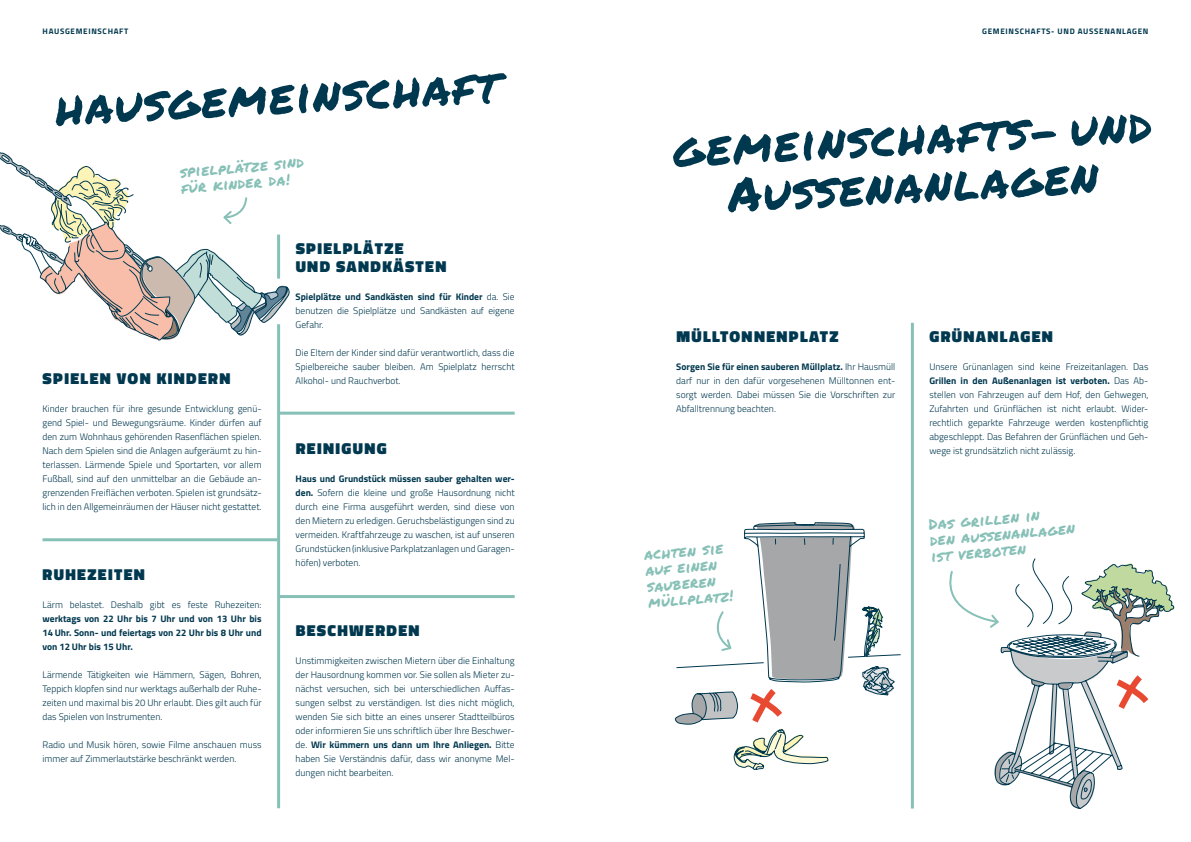
<style>
.page{position:relative;width:1191px;height:842px;background:#fff}
.page>*{position:absolute;margin:0;border:0;box-sizing:border-box;transform-origin:0 0}
.t1{font:48px/48px "Permanent Marker";color:#00384f;text-align:center}
.t2{font:900 16px/18px "Titillium Web";letter-spacing:.085em;color:#00384f}
.t3{font:15px/16px "Permanent Marker";color:#86c0b7}
.t4{font:300 9.5px/14px "Titillium Web";color:#00384f;text-align:justify}
.t5{font:700 9.5px/14px "Titillium Web";color:#00384f;text-align:justify}
.t6{font:700 8px "Titillium Web";letter-spacing:.085em;color:#00384f}
.s1{font-weight:700}
</style>
<div class="page">
<hr style="left:277px;top:324px;width:3px;height:484px;background:#86c0b7">
<hr style="left:911px;top:323px;width:3px;height:485px;background:#86c0b7">
<hr style="left:280px;top:412px;width:234px;height:3px;background:#86c0b7">
<hr style="left:280px;top:595px;width:234px;height:3px;background:#86c0b7">
<hr style="left:43px;top:538px;width:234px;height:3px;background:#86c0b7">
<svg style="left:0;top:152px;width:290px;height:190px"></svg>
<svg style="left:949px;top:558px;width:226px;height:251px"></svg>
<svg style="left:675px;top:522px;width:226px;height:248px"></svg>
<p class="t6" style="left:43px;top:25px;width:87px">HAUSGEMEINSCHAFT</p>
<p class="t6" style="left:982px;top:25px;width:168px">GEMEINSCHAFTS- UND AUSSENANLAGEN</p>
<h1 class="t1" style="left:54px;top:83px;width:445px;rotate:-3deg">hausgemeinschaft</h1>
<h3 class="t3" style="left:179px;top:164px;width:126px;rotate:-5deg">spielplätze sind für kinder da!</h3>
<h2 class="t2" style="left:43px;top:369px;width:189px">SPIELEN VON KINDERN</h2>
<p class="t4" style="left:43px;top:401px;width:220px">Kinder brauchen für ihre gesunde Entwicklung genü&shy;gend Spiel- und Bewegungsräume. Kinder dürfen auf den zum Wohnhaus gehörenden Rasenflächen spielen.<br>Nach dem Spielen sind die Anlagen aufgeräumt zu hin&shy;terlassen. Lärmende Spiele und Sportarten, vor allem Fußball, sind auf den unmittelbar an die Gebäude an&shy;grenzenden Freiflächen verboten. Spielen ist grundsätz&shy;lich in den Allgemeinräumen der Häuser nicht gestattet.</p>
<h2 class="t2" style="left:43px;top:565px;width:104px">RUHEZEITEN</h2>
<p class="t4" style="left:43px;top:597px;width:220px">Lärm belastet. Deshalb gibt es feste Ruhezeiten:</p>
<p class="t5" style="left:43px;top:611px;width:221px">werktags von 22 Uhr bis 7 Uhr und von 13 Uhr bis 14 Uhr. Sonn- und feiertags von 22 Uhr bis 8 Uhr und von 12 Uhr bis 15 Uhr.</p>
<p class="t4" style="left:43px;top:667px;width:220px">Lärmende Tätigkeiten wie Hämmern, Sägen, Bohren, Teppich klopfen sind nur werktags außerhalb der Ruhe&shy;zeiten und maximal bis 20 Uhr erlaubt. Dies gilt auch für das Spielen von Instrumenten.</p>
<p class="t4" style="left:43px;top:737px;width:220px">Radio und Musik hören, sowie Filme anschauen muss immer auf Zimmerlautstärke beschränkt werden.</p>
<h2 class="t2" style="left:296px;top:240px;width:152px">SPIELPLÄTZE<br>UND SANDKÄSTEN</h2>
<p class="t4" style="left:296px;top:289px;width:220px"><span class="s1">Spielplätze und Sandkästen sind für Kinder</span> da. Sie benutzen die Spielplätze und Sandkästen auf eigene Gefahr.</p>
<p class="t4" style="left:296px;top:345px;width:220px">Die Eltern der Kinder sind dafür verantwortlich, dass die Spielbereiche sauber bleiben. Am Spielplatz herrscht Alkohol- und Rauchverbot.</p>
<h2 class="t2" style="left:296px;top:439px;width:92px">REINIGUNG</h2>
<p class="t4" style="left:296px;top:471px;width:221px"><span class="s1">Haus und Grundstück müssen sauber gehalten wer&shy;den.</span> Sofern die kleine und große Hausordnung nicht durch eine Firma ausgeführt werden, sind diese von den Mietern zu erledigen. Geruchsbelästigungen sind zu vermeiden. Kraftfahrzeuge zu waschen, ist auf unseren Grundstücken (inklusive Parkplatzanlagen und Garagen&shy;höfen) verboten.</p>
<h2 class="t2" style="left:296px;top:621px;width:125px">BESCHWERDEN</h2>
<p class="t4" style="left:296px;top:653px;width:221px">Unstimmigkeiten zwischen Mietern über die Einhaltung der Hausordnung kommen vor. Sie sollen als Mieter zu&shy;nächst versuchen, sich bei unterschiedlichen Auffas&shy;sungen selbst zu verständigen. Ist dies nicht möglich, wenden Sie sich bitte an eines unserer Stadtteilbüros oder informieren Sie uns schriftlich über Ihre Beschwer&shy;de. <span class="s1">Wir kümmern uns dann um Ihre Anliegen.</span> Bitte haben Sie Verständnis dafür, dass wir anonyme Mel&shy;dungen nicht bearbeiten.</p>
<h1 class="t1" style="left:671px;top:124px;width:481px;rotate:-3deg">gemeinschafts- und<br>Außenanlagen</h1>
<h2 class="t2" style="left:676px;top:328px;width:164px">MÜLLTONNENPLATZ</h2>
<p class="t4" style="left:676px;top:359px;width:221px"><span class="s1">Sorgen Sie für einen sauberen Müllplatz.</span> Ihr Hausmüll darf nur in den dafür vorgesehenen Mülltonnen ent&shy;sorgt werden. Dabei müssen Sie die Vorschriften zur Abfalltrennung beachten.</p>
<h3 class="t3" style="left:643px;top:546px;width:87px;rotate:-5deg">achten sie auf einen sauberen müllplatz!</h3>
<h2 class="t2" style="left:929px;top:328px;width:125px">GRÜNANLAGEN</h2>
<p class="t4" style="left:929px;top:359px;width:220px">Unsere Grünanlagen sind keine Freizeitanlagen. Das <span class="s1">Grillen in den Außenanlagen ist verboten.</span> Das Ab&shy;stellen von Fahrzeugen auf dem Hof, den Gehwegen, Zufahrten und Grünflächen ist nicht erlaubt. Wider&shy;rechtlich geparkte Fahrzeuge werden kostenpflichtig abgeschleppt. Das Befahren der Grünflächen und Geh&shy;wege ist grundsätzlich nicht zulässig.</p>
<h3 class="t3" style="left:927px;top:516px;width:147px;rotate:-5deg">Das grillen in<br>den außenanlagen ist verboten</h3>
</div>
